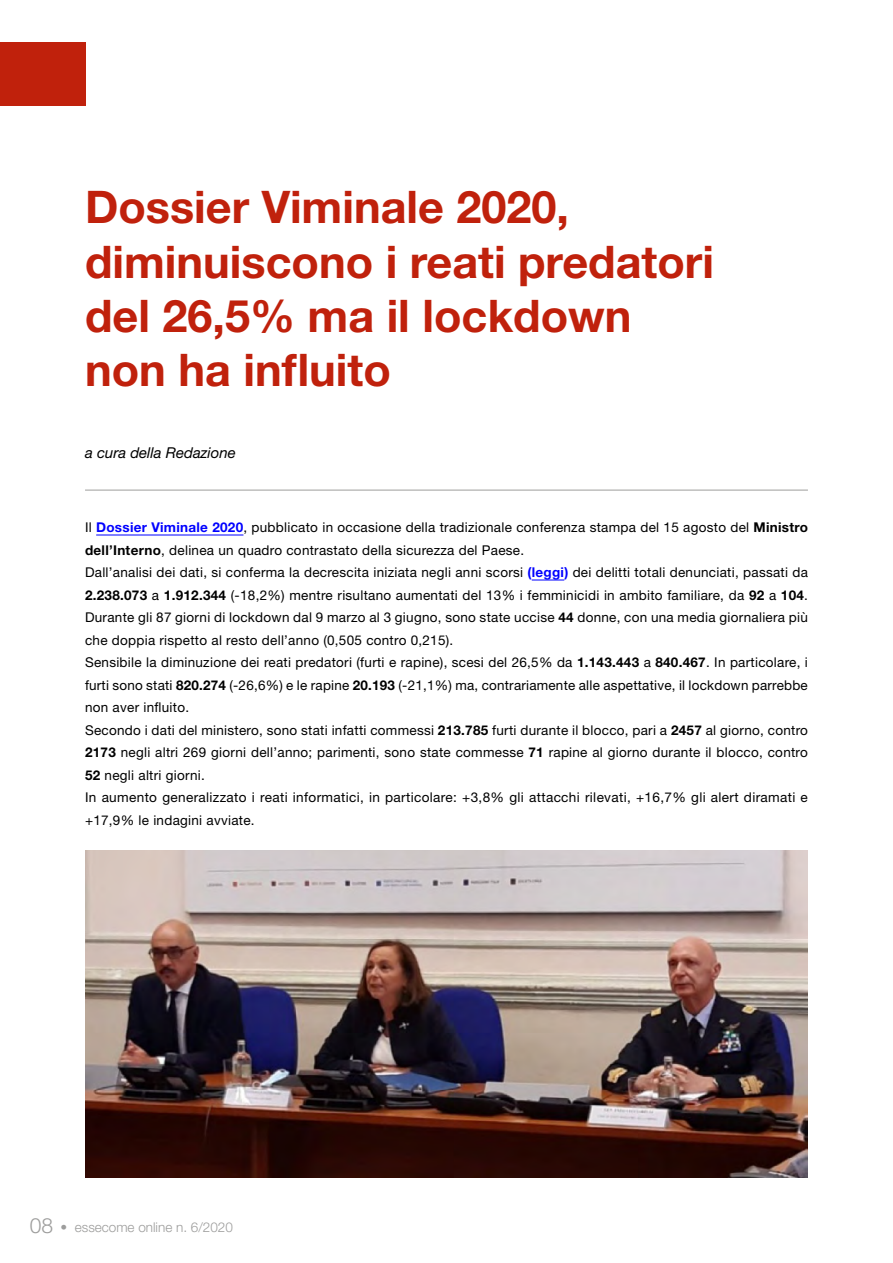
<style>
.page{position:relative;width:893px;height:1263px;background:#fff}
.page>*{position:absolute;margin:0;border:0;box-sizing:border-box;transform-origin:0 0}
.t1{font:700 45px/54px "Helvetica Neue LT Std";color:#c0210c}
.t2{font:italic 15px "Helvetica Neue LT Std";color:#000}
.t3{font:13.5px/22.5px "Helvetica Neue LT Std";letter-spacing:.02em;color:#000}
.t4{font:300 13.5px "Helvetica Neue LT Std";color:#9d9d9c}
.s1{font-weight:700;color:#00f}
.s2{font-weight:700}
.s3{font-size:21px}
</style>
<div class="page">
<div style="left:0;top:43px;width:85px;height:63px;background:#c0210c"></div>
<hr style="left:96px;top:535px;width:147px;height:1px;background:#00f">
<hr style="left:532px;top:580px;width:32px;height:1px;background:#00f">
<hr style="left:85px;top:490px;width:723px;height:1px;background:#9d9d9c">
<img style="left:85px;top:850px;width:723px;height:328px">
<h1 class="t1" style="left:85px;top:179px;width:630px">Dossier Viminale 2020, diminuiscono i reati predatori del 26,5% ma il lockdown non ha influito</h1>
<p class="t2" style="left:85px;top:444px;width:152px">a cura della Redazione</p>
<p class="t3" style="left:85px;top:516px;width:724px">Il <span class="s1">Dossier Viminale 2020</span>, pubblicato in occasione della tradizionale conferenza stampa del 15 agosto del <span class="s2">Ministro dell’Interno</span>, delinea un quadro contrastato della sicurezza del Paese.<br>Dall’analisi dei dati, si conferma la decrescita iniziata negli anni scorsi <span class="s1">(leggi)</span> dei delitti totali denunciati, passati da <span class="s2">2.238.073</span> a <span class="s2">1.912.344</span> (-18,2%) mentre risultano aumentati del 13% i femminicidi in ambito familiare, da <span class="s2">92</span> a <span class="s2">104</span>.<br>Durante gli 87 giorni di lockdown dal 9 marzo al 3 giugno, sono state uccise <span class="s2">44</span> donne, con una media giornaliera più che doppia rispetto al resto dell’anno (0,505 contro 0,215).<br>Sensibile la diminuzione dei reati predatori (furti e rapine), scesi del 26,5% da <span class="s2">1.143.443</span> a <span class="s2">840.467</span>. In particolare, i furti sono stati <span class="s2">820.274</span> (-26,6%) e le rapine <span class="s2">20.193</span> (-21,1%) ma, contrariamente alle aspettative, il lockdown parrebbe non aver influito.<br>Secondo i dati del ministero, sono stati infatti commessi <span class="s2">213.785</span> furti durante il blocco, pari a <span class="s2">2457</span> al giorno, contro <span class="s2">2173</span> negli altri 269 giorni dell’anno; parimenti, sono state commesse <span class="s2">71</span> rapine al giorno durante il blocco, contro <span class="s2">52</span> negli altri giorni.<br>In aumento generalizzato i reati informatici, in particolare: +3,8% gli attacchi rilevati, +16,7% gli alert diramati e +17,9% le indagini avviate.</p>
<p class="t4" style="left:30px;top:1219px;width:205px"><span class="s3">08</span> • essecome online n. 6/2020</p>
</div>
